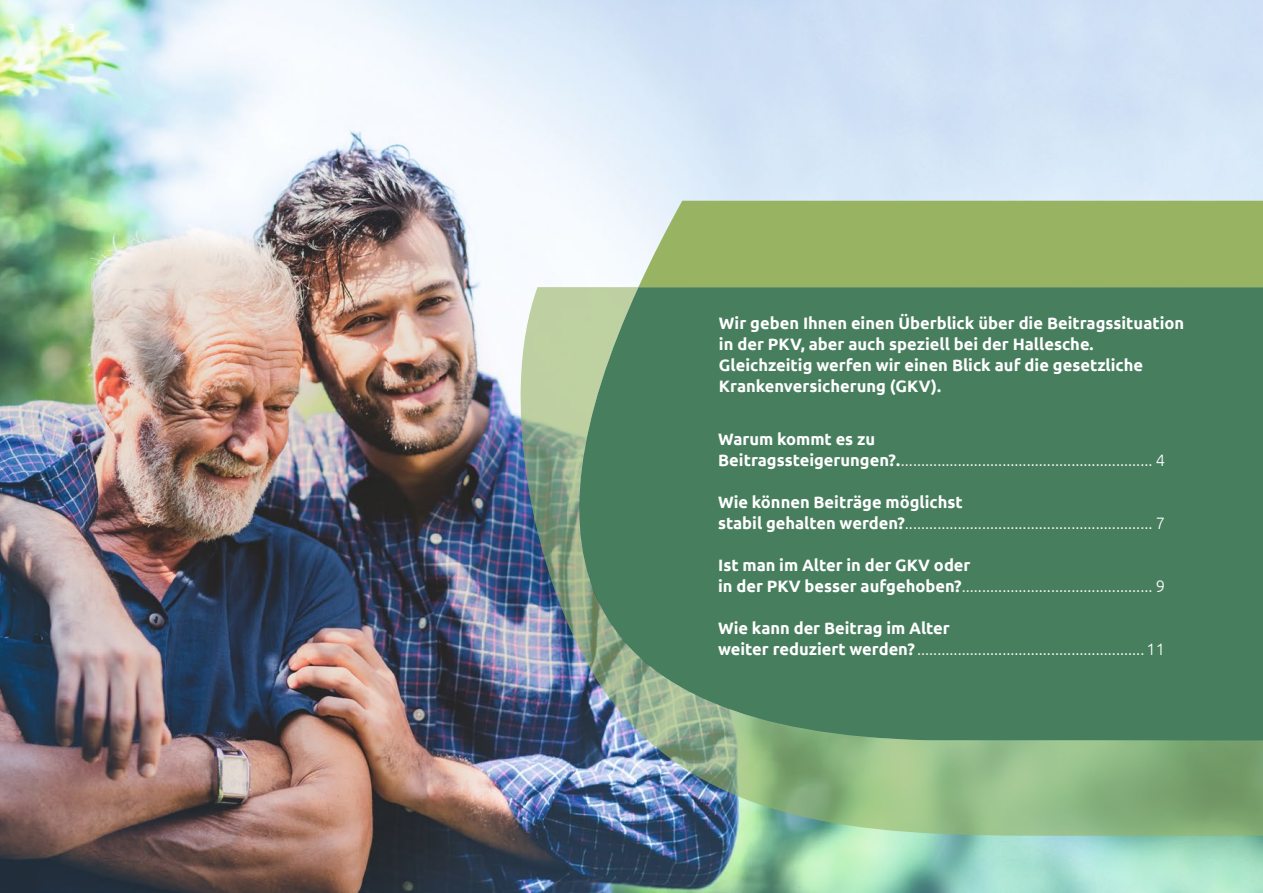
<style>
.page{position:relative;width:1263px;height:893px;background:#fff}
.page>*{position:absolute;margin:0;border:0;box-sizing:border-box;transform-origin:0 0}
.t1{font:300 16.5px/21px "Ubuntu";color:#fff}
.t2{font:700 16.5px/21px "Ubuntu";color:#fff}
.t3{font:700 12px "Ubuntu";color:#fff}
.s1{font-weight:700}
.s2{font-weight:300}
</style>
<div class="page">
<img style="left:0;top:0;width:1263px;height:893px">
<img style="left:519px;top:740px;width:744px;height:96px">
<svg style="left:517px;top:287px;width:746px;height:453px;background:#5f8a71"></svg>
<svg style="left:638px;top:201px;width:625px;height:404px;background:#588a60"></svg>
<p class="t3" style="left:68px;top:20px;width:8px">3</p>
<p class="t2" style="left:719px;top:313px;width:467px">Wir geben Ihnen einen Überblick über die Beitragssituation in der PKV, aber auch speziell bei der Hallesche.<br>Gleichzeitig werfen wir einen Blick auf die gesetzliche Krankenversicherung (GKV).</p>
<p class="t1" style="left:718px;top:428px;width:449px"><span class="s1">Warum kommt es zu<br>Beitragssteigerungen?.</span>.............................................................. 4</p>
<p class="t1" style="left:718px;top:491px;width:449px"><span class="s1">Wie können Beiträge möglichst<br>stabil gehalten werden?</span>............................................................. 7</p>
<p class="t2" style="left:718px;top:554px;width:449px">Ist man im Alter in der GKV oder<br>in der PKV besser aufgehoben?<span class="s2">............................................... 9</span></p>
<p class="t1" style="left:718px;top:617px;width:449px"><span class="s1">Wie kann der Beitrag im Alter<br>weiter reduziert werden?</span> ........................................................11</p>
</div>
